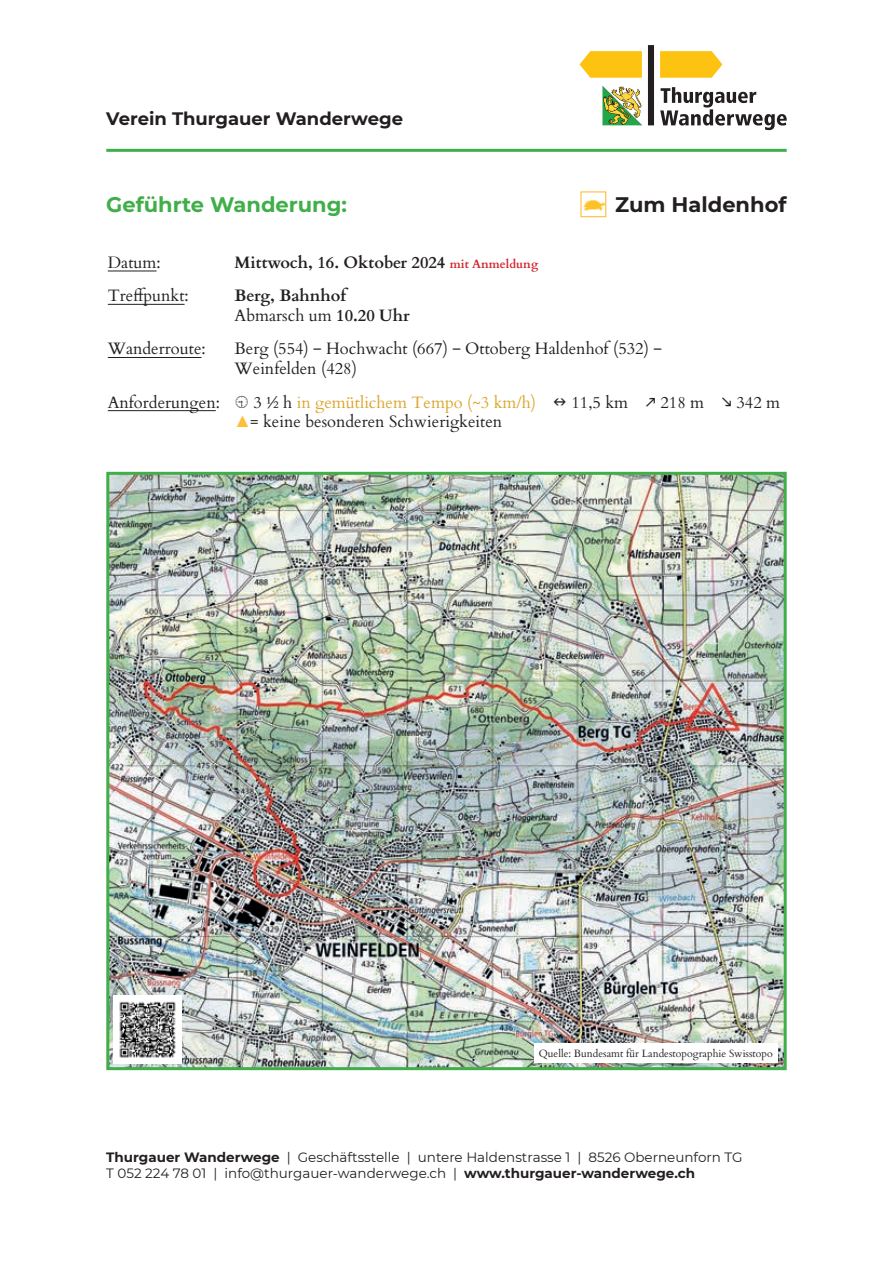
<style>
.page{position:relative;width:893px;height:1263px;background:#fff}
.page>*{position:absolute;margin:0;border:0;box-sizing:border-box;transform-origin:0 0}
.t1{font:700 21px "Montserrat";color:#40ae49}
.t2{font:700 21px "Montserrat";color:#231f20}
.t3{font:700 18px "Montserrat";color:#231f20}
.t4{font:16.5px/19.8px "Cardo";color:#231f20}
.t5{font:700 16.5px/19.8px "Cardo";color:#231f20}
.t6{font:16.5px "Cardo";color:#dba62e}
.t7{font:13.5px/16.2px "Montserrat";color:#231f20}
.t8{font:10.5px "Cardo";color:#231f20}
.s1{font-size:12px;color:#d1232a}
.s2{font-weight:400}
.s3{color:#231f20}
.s4{font-family:"Arial";color:#febf35}
.s5{font-weight:700}
</style>
<div class="page">
<hr style="left:106px;top:149px;width:681px;height:3px;background:#40ae49">
<div style="left:648px;top:45px;width:6px;height:80px;background:#231f20"></div>
<svg style="left:660px;top:51px;width:62px;height:27px;background:#fec726"></svg>
<svg style="left:580px;top:51px;width:62px;height:27px;background:#fec726"></svg>
<svg style="left:660px;top:87px;width:127px;height:43px"></svg>
<svg style="left:602px;top:86px;width:40px;height:39px"></svg>
<img style="left:110px;top:476px;width:673px;height:590px">
<div style="left:106px;top:472px;width:681px;height:598px;border:3px solid #40ae49"></div>
<hr style="left:108px;top:271px;width:49px;height:1px;background:#231f20">
<hr style="left:108px;top:304px;width:77px;height:1px;background:#231f20">
<hr style="left:108px;top:357px;width:94px;height:1px;background:#231f20">
<hr style="left:108px;top:410px;width:108px;height:1px;background:#231f20">
<img style="left:584px;top:200px;width:20px;height:11px">
<div style="left:580px;top:191px;width:26px;height:26px;border:1px solid #febf35"></div>
<div style="left:534px;top:1043px;width:244px;height:20px;background:#fff"></div>
<img style="left:114px;top:995px;width:68px;height:68px">
<p class="t3" style="left:106px;top:106px;width:298px">Verein Thurgauer Wanderwege</p>
<p class="t1" style="left:106px;top:189px;width:242px">Geführte Wanderung:</p>
<p class="t2" style="left:615px;top:189px;width:173px">Zum Haldenhof</p>
<p class="t4" style="left:108px;top:252px;width:54px">Datum:</p>
<p class="t5" style="left:235px;top:251px;width:305px">Mittwoch, 16. Oktober 2024 <span class="s1">mit Anmeldung</span></p>
<p class="t4" style="left:108px;top:285px;width:82px">Treffpunkt:</p>
<p class="t5" style="left:235px;top:285px;width:177px">Berg, Bahnhof<br><span class="s2">Abmarsch um</span> 10.20 Uhr</p>
<p class="t4" style="left:108px;top:338px;width:99px">Wanderroute:</p>
<p class="t4" style="left:235px;top:338px;width:429px">Berg (554) ‒ Hochwacht (667) ‒ Ottoberg Haldenhof (532) ‒<br>Weinfelden (428)</p>
<p class="t4" style="left:108px;top:391px;width:114px">Anforderungen:</p>
<p class="t6" style="left:253px;top:389px;width:376px"><span class="s3">3 ½ h</span> in gemütlichem Tempo (~3 km/h) <span class="s3">■ 11,5 km</span></p>
<p class="t4" style="left:660px;top:391px;width:45px">218 m</p>
<p class="t4" style="left:736px;top:391px;width:45px">342 m</p>
<p class="t4" style="left:235px;top:411px;width:269px"><span class="s4">▲</span> = keine besonderen Schwierigkeiten</p>
<p class="t8" style="left:539px;top:1045px;width:236px">Quelle: Bundesamt für Landestopographie Swisstopo</p>
<p class="t7" style="left:106px;top:1148px;width:638px"><span class="s5">Thurgauer Wanderwege</span> | Geschäftsstelle | untere Haldenstrasse 1 | 8526 Oberneunforn TG<br>T 052 224 78 01 | info@thurgauer-wanderwege.ch | <span class="s5">www.thurgauer-wanderwege.ch</span></p>
</div>
